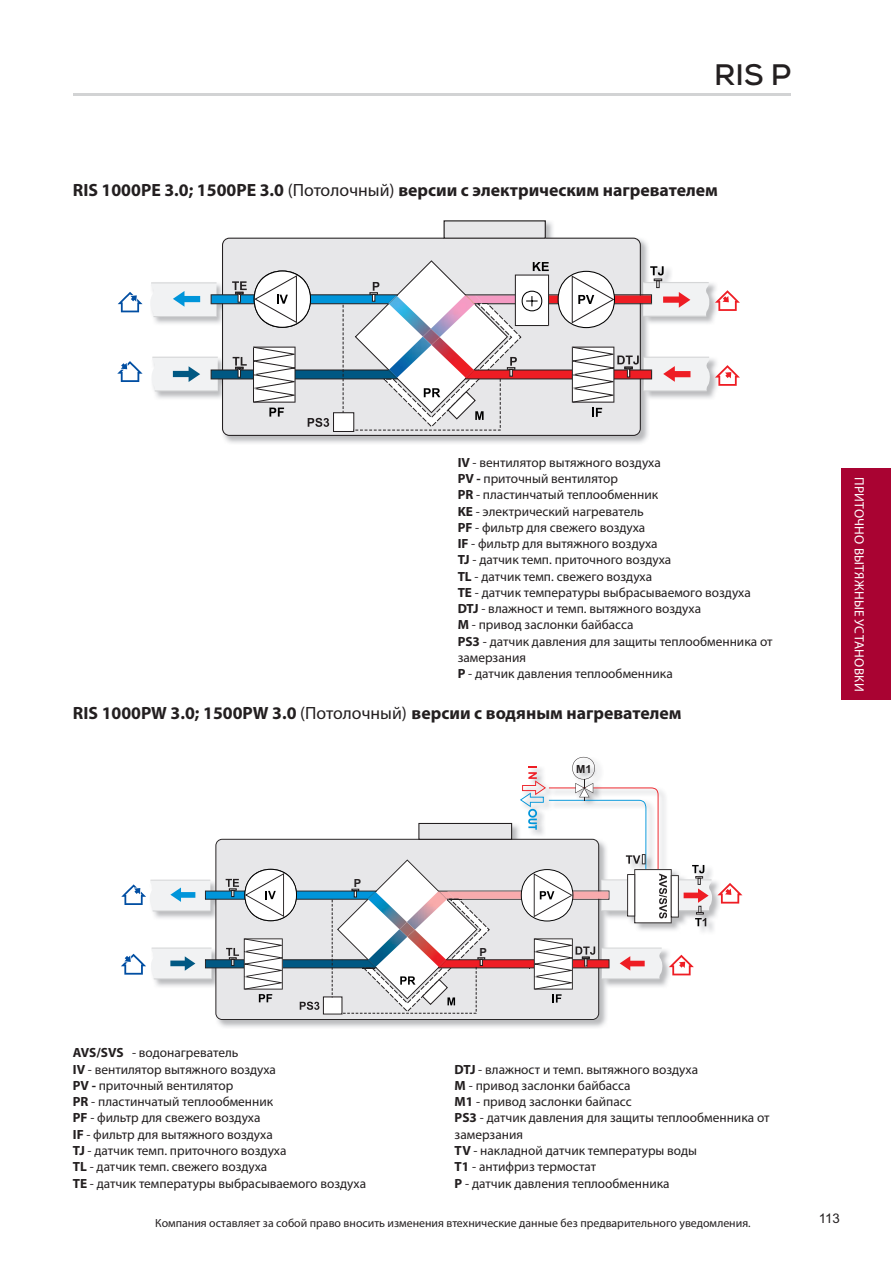
<style>
.page{position:relative;width:893px;height:1263px;background:#fff}
.page>*{position:absolute;margin:0;border:0;box-sizing:border-box;transform-origin:0 0}
.t1{font:700 29.55px "Nexa";color:#231f20}
.t2{font:700 17.7px "Myriad Pro";color:#231f20}
.t3{font:13.35px/16.4px "Myriad Pro";color:#231f20}
.t4{font:13.35px "Myriad Pro";letter-spacing:.02em;color:#fff}
.t5{font:13.35px "Arial";color:#231f20}
.t6{font:11.85px "Myriad Pro";color:#231f20}
.t7{font:700 11.1px "Arial";color:#231f20}
.s1{font-weight:400}
.s2{font-weight:700}
</style>
<div class="page">
<div style="left:841px;top:468px;width:50px;height:232px;background:#a90332"></div>
<hr style="left:73px;top:94px;width:717px;height:2px;background:#d2d3d4">
<img style="left:217px;top:1014px;width:390px;height:14px">
<svg style="left:215px;top:1014px;width:384px;height:6px;background:#c6c5c7"></svg>
<img style="left:223px;top:221px;width:425px;height:222px">
<svg style="left:222px;top:238px;width:419px;height:198px;background:#dadadc"></svg>
<div style="left:444px;top:221px;width:101px;height:17px;background:#e7e7e9"></div>
<div style="left:443px;top:220px;width:103px;height:19px;border:1px solid #231f20"></div>
<div style="left:333px;top:412px;width:21px;height:20px;border:1px solid #231f20"></div>
<svg style="left:150px;top:260px;width:590px;height:171px"></svg>
<svg style="left:118px;top:292px;width:25px;height:20px"></svg>
<svg style="left:117px;top:361px;width:26px;height:21px"></svg>
<svg style="left:121px;top:757px;width:621px;height:257px"></svg>
<h1 class="t1" style="left:714px;top:57px;width:79px">RIS P</h1>
<h2 class="t2" style="left:73px;top:179px;width:647px">RIS 1000PE 3.0; 1500PE 3.0 <span class="s1">(Потолочный)</span> версии с электрическим нагревателем</h2>
<p class="t3" style="left:458px;top:454px;width:317px"><span class="s2">IV</span> - вентилятор вытяжного воздуха<br><span class="s2">PV -</span> приточный вентилятор<br><span class="s2">PR</span> - пластинчатый теплообменник<br><span class="s2">KE</span> - электрический нагреватель<br><span class="s2">PF</span> - фильтр для свежего воздуха<br><span class="s2">IF</span> - фильтр для вытяжного воздуха<br><span class="s2">TJ</span> - датчик темп. приточного воздуха<br><span class="s2">TL</span> - датчик темп. свежего воздуха<br><span class="s2">TE</span> - датчик температуры выбрасываемого воздуха <span class="s2">DTJ</span> - влажност и темп. вытяжного воздухa<br><span class="s2">M</span> - привод заслонки байбасса<br><span class="s2">PS3</span> - датчик давления для защиты теплообменника от замерзания<br><span class="s2">P</span> - датчик давления теплообменника</p>
<h2 class="t2" style="left:73px;top:703px;width:610px">RIS 1000PW 3.0; 1500PW 3.0 <span class="s1">(Потолочный)</span> версии с водяным нагревателем</h2>
<p class="t7" style="left:354px;top:877px;width:9px">P</p>
<p class="t3" style="left:73px;top:1045px;width:295px"><span class="s2">AVS/SVS</span> - водонагреватель<br><span class="s2">IV</span> - вентилятор вытяжного воздуха<br><span class="s2">PV -</span> приточный вентилятор<br><span class="s2">PR</span> - пластинчатый теплообменник<br><span class="s2">PF</span> - фильтр для свежего воздуха<br><span class="s2">IF</span> - фильтр для вытяжного воздуха<br><span class="s2">TJ</span> - датчик темп. приточного воздуха<br><span class="s2">TL</span> - датчик темп. свежего воздуха<br><span class="s2">TE</span> - датчик температуры выбрасываемого воздуха</p>
<p class="t7" style="left:480px;top:946px;width:9px">P</p>
<p class="t7" style="left:576px;top:762px;width:17px">M1</p>
<p class="t3" style="left:455px;top:1061px;width:317px"><span class="s2">DTJ</span> - влажност и темп. вытяжного воздухa<br><span class="s2">M</span> - привод заслонки байбасса<br><span class="s2">M1</span> - привод заслонки байпасс<br><span class="s2">PS3</span> - датчик давления для защиты теплообменника от замерзания<br><span class="s2">TV</span> - накладной датчик температуры воды<br><span class="s2">T1</span> - антифриз термостат<br><span class="s2">P</span> - датчик давления теплообменника</p>
<p class="t6" style="left:155px;top:1216px;width:597px">Компания оставляет за собой право вносить изменения втехнические данные без предварительного уведомления.</p>
<p class="t4" style="left:867px;top:477px;width:216px;rotate:90deg">ПРИТОЧНО ВЫТЯЖНЫЕ УСТАНОВКИ</p>
<p class="t5" style="left:819px;top:1210px;width:23px">113</p>
</div>
